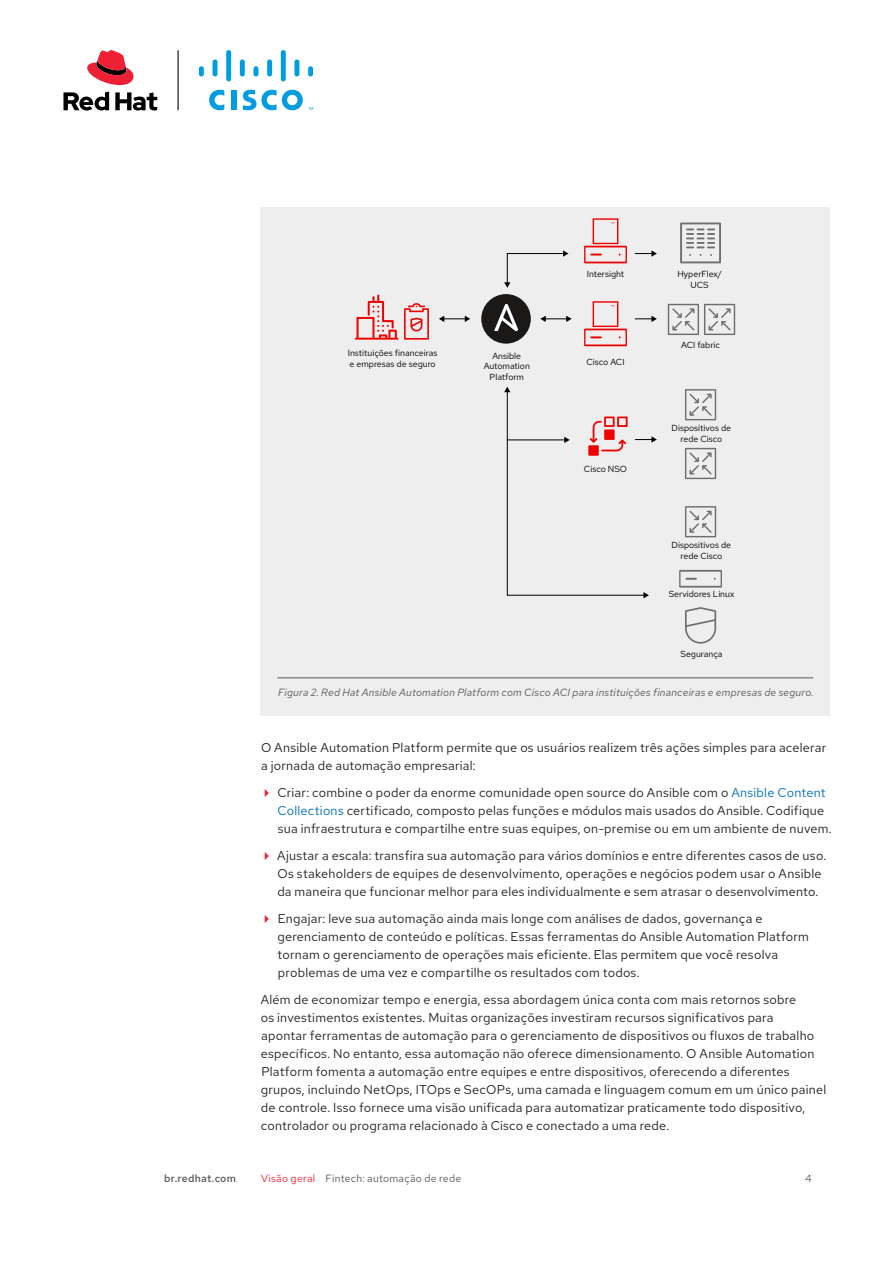
<style>
.page{position:relative;width:893px;height:1263px;background:#fff}
.page>*{position:absolute;margin:0;border:0;box-sizing:border-box;transform-origin:0 0}
.Main_-_Body{font:12.75px/18px "Red Hat Text";letter-spacing:.02em;color:#231f20}
.Main_-_Image_Caption{font:italic 10.5px "Red Hat Text";letter-spacing:.02em;color:#57585a}
.Footer_-_Running_Foo{font:10.5px "Red Hat Text";letter-spacing:.025em;color:#57585a}
.t1{font:500 10.5px "Red Hat Text";letter-spacing:.025em;color:#57585a}
.t2{font:8.85px/10.6px "Red Hat Text";color:#000;text-align:center}
.s1{color:#006fba}
.s2{color:#ed2133}
</style>
<div class="page">
<div style="left:261px;top:207px;width:569px;height:509px;background:#eeeeef"></div>
<div style="left:481px;top:294px;width:50px;height:50px;background:#1a1918;border-radius:50%"></div>
<svg style="left:494px;top:304px;width:24px;height:27px"></svg>
<svg style="left:680px;top:222px;width:41px;height:41px"></svg>
<svg style="left:584px;top:218px;width:43px;height:45px"></svg>
<svg style="left:679px;top:570px;width:43px;height:18px"></svg>
<svg style="left:584px;top:301px;width:43px;height:45px"></svg>
<svg style="left:668px;top:304px;width:67px;height:31px"></svg>
<svg style="left:685px;top:389px;width:31px;height:31px"></svg>
<svg style="left:685px;top:506px;width:31px;height:31px"></svg>
<svg style="left:685px;top:448px;width:31px;height:31px"></svg>
<svg style="left:685px;top:607px;width:31px;height:37px"></svg>
<svg style="left:439px;top:316px;width:31px;height:6px"></svg>
<svg style="left:540px;top:316px;width:32px;height:6px"></svg>
<svg style="left:504px;top:250px;width:64px;height:38px"></svg>
<svg style="left:635px;top:316px;width:22px;height:6px"></svg>
<svg style="left:504px;top:387px;width:153px;height:211px"></svg>
<svg style="left:635px;top:250px;width:22px;height:7px"></svg>
<svg style="left:404px;top:303px;width:25px;height:37px"></svg>
<svg style="left:355px;top:295px;width:43px;height:45px"></svg>
<hr style="left:277px;top:677px;width:536px;height:1px;background:#57585a">
<hr style="left:178px;top:50px;width:1px;height:60px;background:#000001">
<svg style="left:87px;top:50px;width:47px;height:35px"></svg>
<svg style="left:63px;top:92px;width:94px;height:19px"></svg>
<div style="left:231px;top:90px;width:5px;height:20px;background:#009edf"></div>
<svg style="left:209px;top:90px;width:15px;height:20px"></svg>
<div style="left:199px;top:66px;width:5px;height:10px;background:#009edf;border-radius:2px"></div>
<hr style="left:213px;top:59px;width:4px;height:17px;background:#009edf;border-radius:2px">
<div style="left:226px;top:50px;width:5px;height:31px;background:#009edf;border-radius:2px"></div>
<div style="left:240px;top:59px;width:5px;height:17px;background:#009edf;border-radius:2px"></div>
<div style="left:253px;top:66px;width:5px;height:10px;background:#009edf;border-radius:2px"></div>
<div style="left:267px;top:59px;width:5px;height:17px;background:#009edf;border-radius:2px"></div>
<div style="left:281px;top:50px;width:5px;height:31px;background:#009edf;border-radius:2px"></div>
<div style="left:294px;top:59px;width:5px;height:17px;background:#009edf;border-radius:2px"></div>
<div style="left:308px;top:66px;width:5px;height:10px;background:#009edf;border-radius:2px"></div>
<svg style="left:243px;top:90px;width:70px;height:20px"></svg>
<p class="t2" style="left:587px;top:269px;width:39px">Intersight</p>
<p class="t2" style="left:677px;top:269px;width:46px">HyperFlex/<br>UCS</p>
<p class="t2" style="left:348px;top:348px;width:91px;text-align:left">Instituições financeiras e empresas de seguro</p>
<p class="t2" style="left:586px;top:356px;width:40px">Cisco ACI</p>
<p class="t2" style="left:484px;top:350px;width:48px">Ansible<br>Automation<br>Platform</p>
<p class="t2" style="left:584px;top:464px;width:45px">Cisco NSO</p>
<p class="t2" style="left:681px;top:339px;width:40px">ACI fabric</p>
<p class="t2" style="left:672px;top:422px;width:61px">Dispositivos de rede Cisco</p>
<p class="t2" style="left:672px;top:539px;width:61px">Dispositivos de rede Cisco</p>
<p class="t2" style="left:669px;top:589px;width:67px">Servidores Linux</p>
<p class="t2" style="left:680px;top:648px;width:44px">Segurança</p>
<p class="Main_-_Image_Caption" style="left:278px;top:686px;width:537px">Figura 2. Red Hat Ansible Automation Platform com Cisco ACI para instituições financeiras e empresas de seguro.</p>
<p class="Main_-_Body" style="left:261px;top:738px;width:567px">O Ansible Automation Platform permite que os usuários realizem três ações simples para acelerar a jornada de automação empresarial:</p>
<p class="Main_-_Body" style="left:277px;top:783px;width:556px">Criar: combine o poder da enorme comunidade open source do Ansible com o <span class="s1">Ansible Content<br>Collections</span> certificado, composto pelas funções e módulos mais usados do Ansible. Codifique sua infraestrutura e compartilhe entre suas equipes, on-premise ou em um ambiente de nuvem.</p>
<p class="Main_-_Body" style="left:277px;top:846px;width:551px">Ajustar a escala: transfira sua automação para vários domínios e entre diferentes casos de uso.<br>Os stakeholders de equipes de desenvolvimento, operações e negócios podem usar o Ansible da maneira que funcionar melhor para eles individualmente e sem atrasar o desenvolvimento.</p>
<p class="Main_-_Body" style="left:277px;top:909px;width:533px">Engajar: leve sua automação ainda mais longe com análises de dados, governança e gerenciamento de conteúdo e políticas. Essas ferramentas do Ansible Automation Platform tornam o gerenciamento de operações mais eficiente. Elas permitem que você resolva problemas de uma vez e compartilhe os resultados com todos.</p>
<p class="Main_-_Body" style="left:261px;top:990px;width:567px">Além de economizar tempo e energia, essa abordagem única conta com mais retornos sobre<br>os investimentos existentes. Muitas organizações investiram recursos significativos para<br>apontar ferramentas de automação para o gerenciamento de dispositivos ou fluxos de trabalho específicos. No entanto, essa automação não oferece dimensionamento. O Ansible Automation Platform fomenta a automação entre equipes e entre dispositivos, oferecendo a diferentes grupos, incluindo NetOps, ITOps e SecOPs, uma camada e linguagem comum em um único painel de controle. Isso fornece uma visão unificada para automatizar praticamente todo dispositivo, controlador ou programa relacionado à Cisco e conectado a uma rede.</p>
<p class="t1" style="left:164px;top:1171px;width:73px">br.redhat.com</p>
<p class="Footer_-_Running_Foo" style="left:261px;top:1171px;width:202px"><span class="s2">Visão geral</span> Fintech: automação de rede</p>
<p class="Footer_-_Running_Foo" style="left:805px;top:1171px;width:8px">4</p>
</div>
